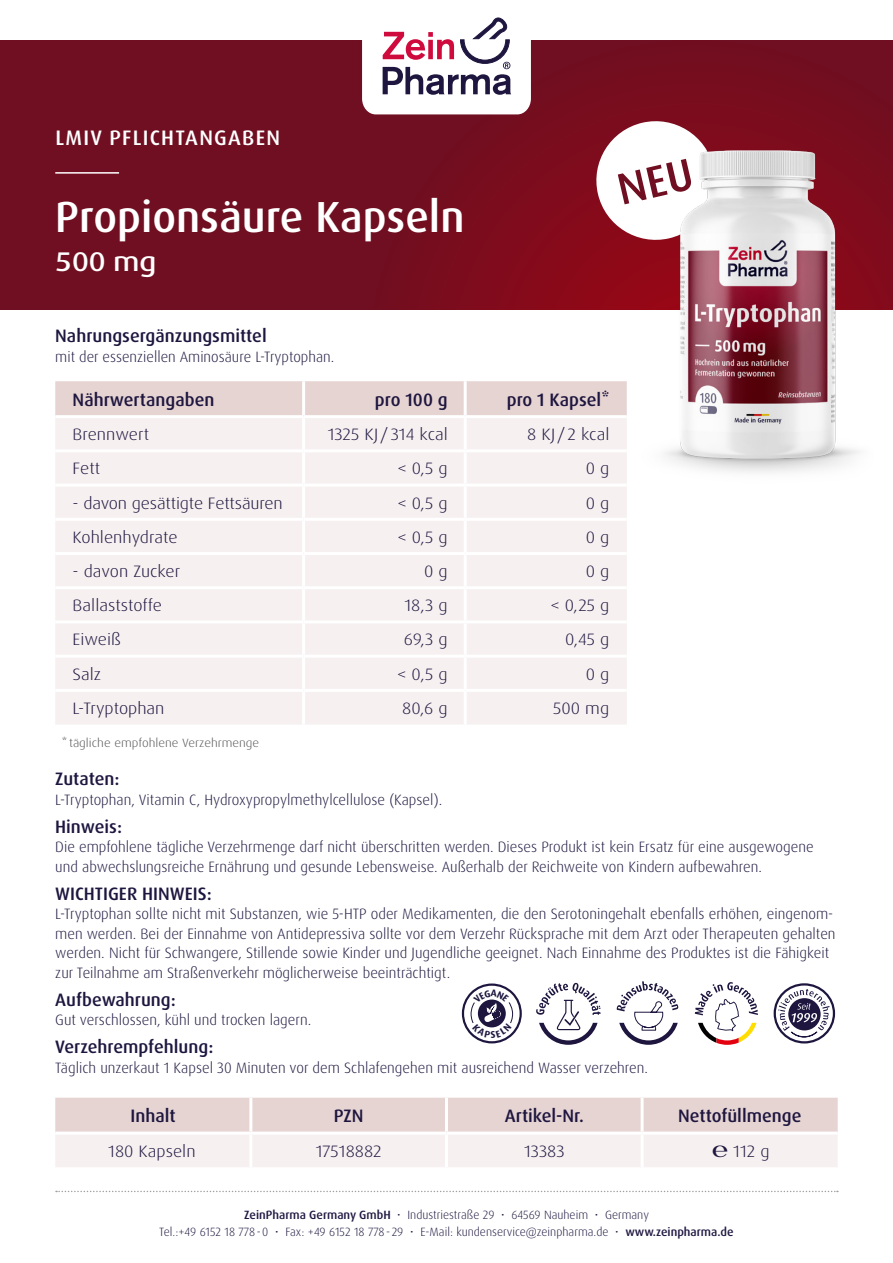
<style>
.page{position:relative;width:893px;height:1263px;background:#fff}
.page>*{position:absolute;margin:0;border:0;box-sizing:border-box;transform-origin:0 0}
.t1{font:500 43.5px "Dax Pro";color:#fff}
.t2{font:500 expanded 27px "Dax Pro";color:#fff}
.t3{font:500 21px "Dax Pro";letter-spacing:.06em;color:#fff}
.t4{font:500 18px "Dax Pro";color:#1e163f}
.t5{font:300 16.5px "Dax Pro";color:#1e163f;scale:1.1 1}
.t6{font:300 15px/19.5px "Dax Pro";color:#1e163f}
.t7{font:300 12px/16.5px "Dax Pro";color:#1e163f;text-align:center}
.t8{font:300 12px "Dax Pro";color:#565656;scale:1.1 1}
.s1{font-weight:500}
</style>
<div class="page">
<div style="left:0;top:0;width:893px;height:309px;background:#700f21"></div>
<svg style="left:373px;top:111px;width:425px;height:198px"></svg>
<hr style="left:55px;top:172px;width:64px;height:2px;background:#fff">
<img style="left:573px;top:133px;width:320px;height:340px">
<div style="left:0;top:0;width:893px;height:39px;background:#fff"></div>
<svg style="left:362px;top:17px;width:169px;height:97px"></svg>
<svg style="left:56px;top:1191px;width:782px;height:1px"></svg>
<svg style="left:55px;top:1098px;width:783px;height:69px"></svg>
<hr style="left:249px;top:1098px;width:3px;height:33px;background:#fff">
<hr style="left:445px;top:1098px;width:3px;height:33px;background:#fff">
<hr style="left:641px;top:1098px;width:3px;height:33px;background:#fff">
<hr style="left:55px;top:1131px;width:196px;height:3px;background:#fff">
<hr style="left:251px;top:1131px;width:195px;height:3px;background:#fff">
<hr style="left:249px;top:1134px;width:3px;height:33px;background:#fff">
<hr style="left:446px;top:1131px;width:196px;height:3px;background:#fff">
<hr style="left:445px;top:1134px;width:3px;height:33px;background:#fff">
<hr style="left:642px;top:1131px;width:196px;height:3px;background:#fff">
<hr style="left:641px;top:1134px;width:3px;height:33px;background:#fff">
<div style="left:55px;top:381px;width:572px;height:34px;background:#e6d4d2"></div>
<div style="left:55px;top:418px;width:572px;height:306px;background:#f6f0f0"></div>
<hr style="left:302px;top:381px;width:3px;height:34px;background:#fff">
<hr style="left:464px;top:381px;width:3px;height:34px;background:#fff">
<hr style="left:302px;top:418px;width:3px;height:31px;background:#fff">
<hr style="left:465px;top:415px;width:162px;height:3px;background:#fff">
<hr style="left:464px;top:418px;width:3px;height:31px;background:#fff">
<hr style="left:55px;top:449px;width:249px;height:3px;background:#fff">
<hr style="left:304px;top:449px;width:161px;height:3px;background:#fff">
<hr style="left:302px;top:452px;width:3px;height:32px;background:#fff">
<hr style="left:465px;top:449px;width:162px;height:3px;background:#fff">
<hr style="left:464px;top:452px;width:3px;height:32px;background:#fff">
<hr style="left:55px;top:484px;width:249px;height:3px;background:#fff">
<hr style="left:304px;top:484px;width:161px;height:3px;background:#fff">
<hr style="left:302px;top:487px;width:3px;height:31px;background:#fff">
<hr style="left:465px;top:484px;width:162px;height:3px;background:#fff">
<hr style="left:464px;top:487px;width:3px;height:31px;background:#fff">
<hr style="left:55px;top:518px;width:249px;height:3px;background:#fff">
<hr style="left:304px;top:518px;width:161px;height:3px;background:#fff">
<hr style="left:302px;top:521px;width:3px;height:31px;background:#fff">
<hr style="left:465px;top:518px;width:162px;height:3px;background:#fff">
<hr style="left:464px;top:521px;width:3px;height:31px;background:#fff">
<hr style="left:55px;top:552px;width:249px;height:3px;background:#fff">
<hr style="left:304px;top:552px;width:161px;height:3px;background:#fff">
<hr style="left:302px;top:555px;width:3px;height:31px;background:#fff">
<hr style="left:465px;top:552px;width:162px;height:3px;background:#fff">
<hr style="left:464px;top:555px;width:3px;height:31px;background:#fff">
<hr style="left:55px;top:586px;width:249px;height:3px;background:#fff">
<hr style="left:304px;top:586px;width:161px;height:3px;background:#fff">
<hr style="left:302px;top:589px;width:3px;height:31px;background:#fff">
<hr style="left:465px;top:586px;width:162px;height:3px;background:#fff">
<hr style="left:464px;top:589px;width:3px;height:31px;background:#fff">
<hr style="left:55px;top:620px;width:249px;height:3px;background:#fff">
<hr style="left:304px;top:620px;width:161px;height:3px;background:#fff">
<hr style="left:302px;top:623px;width:3px;height:32px;background:#fff">
<hr style="left:465px;top:620px;width:162px;height:3px;background:#fff">
<hr style="left:464px;top:623px;width:3px;height:32px;background:#fff">
<hr style="left:55px;top:655px;width:249px;height:3px;background:#fff">
<hr style="left:304px;top:655px;width:161px;height:3px;background:#fff">
<hr style="left:302px;top:658px;width:3px;height:31px;background:#fff">
<hr style="left:465px;top:655px;width:162px;height:3px;background:#fff">
<hr style="left:464px;top:658px;width:3px;height:31px;background:#fff">
<hr style="left:55px;top:689px;width:249px;height:3px;background:#fff">
<hr style="left:304px;top:689px;width:161px;height:3px;background:#fff">
<hr style="left:302px;top:692px;width:3px;height:32px;background:#fff">
<hr style="left:465px;top:689px;width:162px;height:3px;background:#fff">
<hr style="left:464px;top:692px;width:3px;height:32px;background:#fff">
<svg style="left:774px;top:983px;width:61px;height:60px"></svg>
<svg style="left:536px;top:982px;width:65px;height:63px"></svg>
<svg style="left:695px;top:982px;width:63px;height:63px"></svg>
<svg style="left:617px;top:981px;width:62px;height:64px"></svg>
<svg style="left:591px;top:115px;width:130px;height:131px"></svg>
<svg style="left:462px;top:983px;width:60px;height:60px"></svg>
<h3 class="t3" style="left:55px;top:125px;width:226px">LMIV PFLICHTANGABEN</h3>
<h1 class="t1" style="left:55px;top:189px;width:411px">Propionsäure Kapseln</h1>
<h2 class="t2" style="left:55px;top:245px;width:102px">500 mg</h2>
<p class="t4" style="left:55px;top:324px;width:213px">Nahrungsergänzungsmittel</p>
<p class="t6" style="left:55px;top:347px;width:280px">mit der essenziellen Aminosäure L-Tryptophan.</p>
<p class="t4" style="left:73px;top:388px;width:143px">Nährwertangaben</p>
<p class="t4" style="left:375px;top:388px;width:74px">pro 100 g</p>
<p class="t4" style="left:507px;top:388px;width:104px">pro 1 Kapsel*</p>
<p class="t5" style="left:73px;top:424px;width:71px">Brennwert</p>
<p class="t5" style="left:328px;top:424px;width:111px">1325 KJ / 314 kcal</p>
<p class="t5" style="left:527px;top:424px;width:76px">8 KJ / 2 kcal</p>
<p class="t5" style="left:73px;top:458px;width:27px">Fett</p>
<p class="t5" style="left:397px;top:458px;width:47px">&lt; 0,5 g</p>
<p class="t5" style="left:586px;top:458px;width:23px">0 g</p>
<p class="t5" style="left:73px;top:492px;width:193px">- davon gesättigte Fettsäuren</p>
<p class="t5" style="left:397px;top:492px;width:47px">&lt; 0,5 g</p>
<p class="t5" style="left:586px;top:492px;width:23px">0 g</p>
<p class="t5" style="left:73px;top:526px;width:97px">Kohlenhydrate</p>
<p class="t5" style="left:397px;top:526px;width:47px">&lt; 0,5 g</p>
<p class="t5" style="left:586px;top:526px;width:23px">0 g</p>
<p class="t5" style="left:73px;top:561px;width:99px">- davon Zucker</p>
<p class="t5" style="left:424px;top:561px;width:23px">0 g</p>
<p class="t5" style="left:586px;top:561px;width:23px">0 g</p>
<p class="t5" style="left:73px;top:595px;width:83px">Ballaststoffe</p>
<p class="t5" style="left:404px;top:595px;width:41px">18,3 g</p>
<p class="t5" style="left:550px;top:595px;width:55px">&lt; 0,25 g</p>
<p class="t5" style="left:73px;top:629px;width:46px">Eiweiß</p>
<p class="t5" style="left:404px;top:629px;width:41px">69,3 g</p>
<p class="t5" style="left:565px;top:629px;width:42px">0,45 g</p>
<p class="t5" style="left:73px;top:663px;width:28px">Salz</p>
<p class="t5" style="left:397px;top:663px;width:47px">&lt; 0,5 g</p>
<p class="t5" style="left:586px;top:663px;width:23px">0 g</p>
<p class="t5" style="left:73px;top:697px;width:85px">L-Tryptophan</p>
<p class="t5" style="left:402px;top:697px;width:43px">80,6 g</p>
<p class="t5" style="left:553px;top:697px;width:52px">500 mg</p>
<p class="t8" style="left:62px;top:735px;width:181px">* tägliche empfohlene Verzehrmenge</p>
<p class="t4" style="left:55px;top:767px;width:66px">Zutaten:</p>
<p class="t6" style="left:55px;top:790px;width:389px">L-Tryptophan, Vitamin C, Hydroxypropylmethylcellulose (Kapsel).</p>
<p class="t4" style="left:55px;top:815px;width:68px">Hinweis:</p>
<p class="t6" style="left:55px;top:837px;width:760px">Die empfohlene tägliche Verzehrmenge darf nicht überschritten werden. Dieses Produkt ist kein Ersatz für eine ausgewogene und abwechslungsreiche Ernährung und gesunde Lebensweise. Außerhalb der Reichweite von Kindern aufbewahren.</p>
<p class="t4" style="left:55px;top:882px;width:158px">WICHTIGER HINWEIS:</p>
<p class="t6" style="left:55px;top:904px;width:782px">L-Tryptophan sollte nicht mit Substanzen, wie 5-HTP oder Medikamenten, die den Serotoningehalt ebenfalls erhöhen, eingenom&shy;men werden. Bei der Einnahme von Antidepressiva sollte vor dem Verzehr Rücksprache mit dem Arzt oder Therapeuten gehalten werden. Nicht für Schwangere, Stillende sowie Kinder und Jugendliche geeignet. Nach Einnahme des Produktes ist die Fähigkeit zur Teilnahme am Straßenverkehr möglicherweise beeinträchtigt.</p>
<p class="t4" style="left:55px;top:988px;width:122px">Aufbewahrung:</p>
<p class="t6" style="left:55px;top:1010px;width:257px">Gut verschlossen, kühl und trocken lagern.</p>
<p class="t4" style="left:55px;top:1035px;width:160px">Verzehrempfehlung:</p>
<p class="t6" style="left:55px;top:1058px;width:594px">Täglich unzerkaut 1 Kapsel 30 Minuten vor dem Schlafengehen mit ausreichend Wasser verzehren.</p>
<p class="t4" style="left:130px;top:1104px;width:47px">Inhalt</p>
<p class="t4" style="left:334px;top:1104px;width:31px">PZN</p>
<p class="t4" style="left:505px;top:1104px;width:81px">Artikel-Nr.</p>
<p class="t4" style="left:678px;top:1104px;width:125px">Nettofüllmenge</p>
<p class="t5" style="left:108px;top:1140px;width:81px">180 Kapseln</p>
<p class="t5" style="left:316px;top:1140px;width:62px">17518882</p>
<p class="t5" style="left:524px;top:1140px;width:38px">13383</p>
<p class="t5" style="left:712px;top:1140px;width:54px">℮ 112 g</p>
<p class="t7" style="left:159px;top:1207px;width:576px"><span class="s1">ZeinPharma Germany GmbH</span> • Industriestraße 29 • 64569 Nauheim • Germany<br>Tel.:+49 6152 18 778-0 • Fax: +49 6152 18 778- 29 • E-Mail: kundenservice@zeinpharma.de • <span class="s1">www.zeinpharma.de</span></p>
</div>
